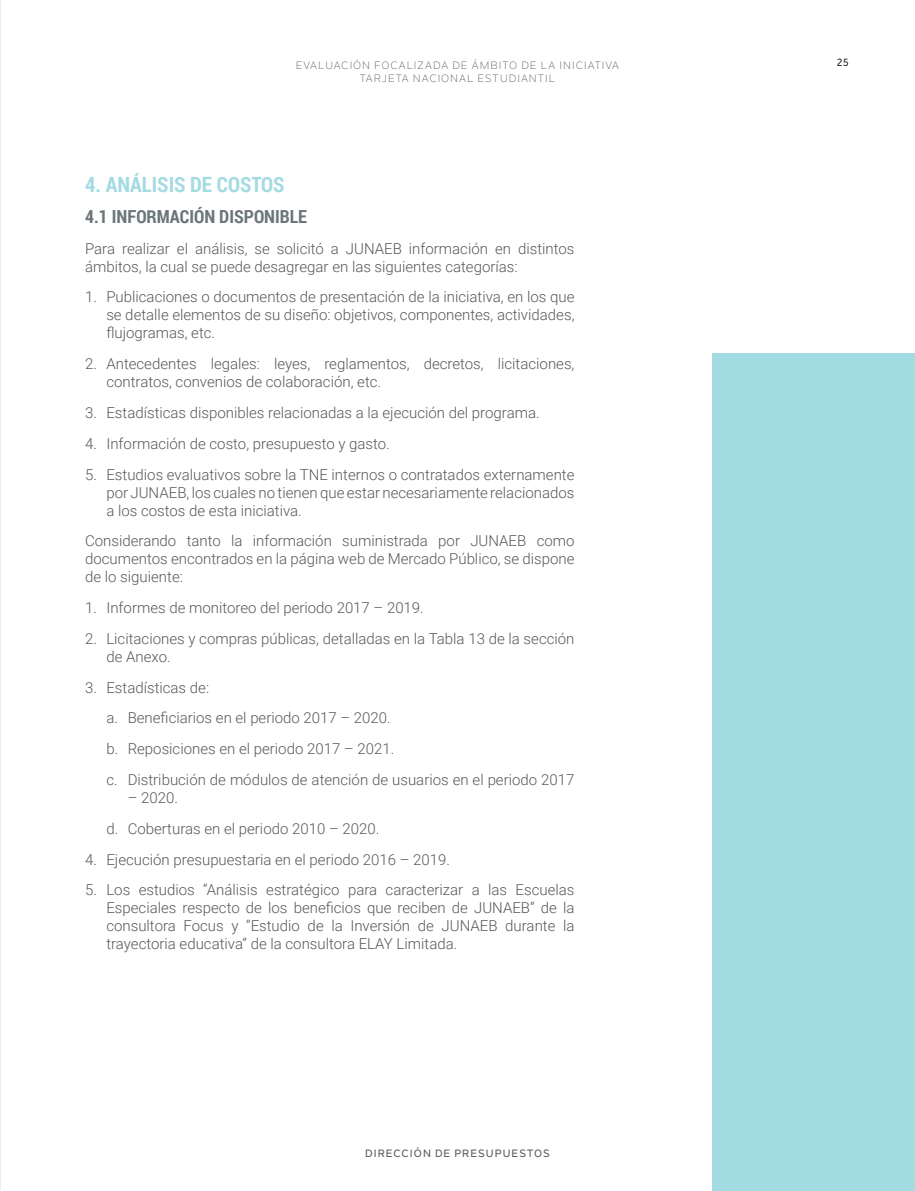
<style>
.page{position:relative;width:915px;height:1191px;background:#fff}
.page>*{position:absolute;margin:0;border:0;box-sizing:border-box;transform-origin:0 0}
.titulo{font:700 21px "Roboto Condensed";color:#a3dbe2}
.subtitulo{font:700 18px "Roboto Condensed";color:#6a767a}
.TEXTO{font:300 15px/18px "Roboto";color:#57585a;text-align:justify}
.t1{font:10.5px/12.6px "Nolan Next";letter-spacing:.1em;color:#57585a;text-align:center}
.t2{font:500 10.5px "Nolan Next";letter-spacing:.1em;color:#57585a}
.t3{font:500 10.5px "Nolan Next";color:#231f20}
</style>
<div class="page">
<div style="left:712px;top:353px;width:202px;height:838px;background:#a3dbe2"></div>
<hr style="left:0;top:0;width:1px;height:1189px;background:#ebeef1">
<p class="t1" style="left:296px;top:59px;width:325px">EVALUACIÓN FOCALIZADA DE ÁMBITO DE LA INICIATIVA<br>TARJETA NACIONAL ESTUDIANTIL</p>
<p class="titulo" style="left:85px;top:170px;width:201px">4. ANÁLISIS DE COSTOS</p>
<p class="subtitulo" style="left:85px;top:204px;width:223px">4.1 INFORMACIÓN DISPONIBLE</p>
<p class="TEXTO" style="left:85px;top:239px;width:490px">Para realizar el análisis, se solicitó a JUNAEB información en distintos ámbitos, la cual se puede desagregar en las siguientes categorías:</p>
<p class="TEXTO" style="left:106px;top:287px;width:469px;text-indent:-21px">1. Publicaciones o documentos de presentación de la iniciativa, en los que se detalle elementos de su diseño: objetivos, componentes, actividades, flujogramas, etc.</p>
<p class="TEXTO" style="left:106px;top:354px;width:469px;text-indent:-21px">2. Antecedentes legales: leyes, reglamentos, decretos, licitaciones, contratos, convenios de colaboración, etc.</p>
<p class="TEXTO" style="left:85px;top:403px;width:456px">3. Estadísticas disponibles relacionadas a la ejecución del programa.</p>
<p class="TEXTO" style="left:85px;top:434px;width:306px">4. Información de costo, presupuesto y gasto.</p>
<p class="TEXTO" style="left:106px;top:464px;width:469px;text-indent:-21px">5. Estudios evaluativos sobre la TNE internos o contratados externamente por JUNAEB, los cuales no tienen que estar necesariamente relacionados a los costos de esta iniciativa.</p>
<p class="TEXTO" style="left:85px;top:531px;width:490px">Considerando tanto la información suministrada por JUNAEB como documentos encontrados en la página web de Mercado Público, se dispone de lo siguiente:</p>
<p class="TEXTO" style="left:85px;top:598px;width:340px">1. Informes de monitoreo del periodo 2017 – 2019.</p>
<p class="TEXTO" style="left:106px;top:629px;width:469px;text-indent:-21px">2. Licitaciones y compras públicas, detalladas en la Tabla 13 de la sección de Anexo.</p>
<p class="TEXTO" style="left:85px;top:678px;width:125px">3. Estadísticas de:</p>
<p class="TEXTO" style="left:106px;top:708px;width:286px">a. Beneficiarios en el periodo 2017 – 2020.</p>
<p class="TEXTO" style="left:106px;top:739px;width:289px">b. Reposiciones en el periodo 2017 – 2021.</p>
<p class="TEXTO" style="left:106px;top:770px;width:469px">c. Distribución de módulos de atención de usuarios en el periodo 2017</p>
<p class="TEXTO" style="left:128px;top:788px;width:52px">– 2020.</p>
<p class="TEXTO" style="left:106px;top:819px;width:274px">d. Coberturas en el periodo 2010 – 2020.</p>
<p class="TEXTO" style="left:85px;top:849px;width:366px">4. Ejecución presupuestaria en el periodo 2016 – 2019.</p>
<p class="TEXTO" style="left:106px;top:880px;width:469px;text-indent:-21px">5. Los estudios “Análisis estratégico para caracterizar a las Escuelas Especiales respecto de los beneficios que reciben de JUNAEB” de la consultora Focus y “Estudio de la Inversión de JUNAEB durante la trayectoria educativa” de la consultora ELAY Limitada.</p>
<p class="t2" style="left:365px;top:1147px;width:186px">DIRECCIÓN DE PRESUPUESTOS</p>
<p class="t3" style="left:836px;top:56px;width:13px">25</p>
</div>
